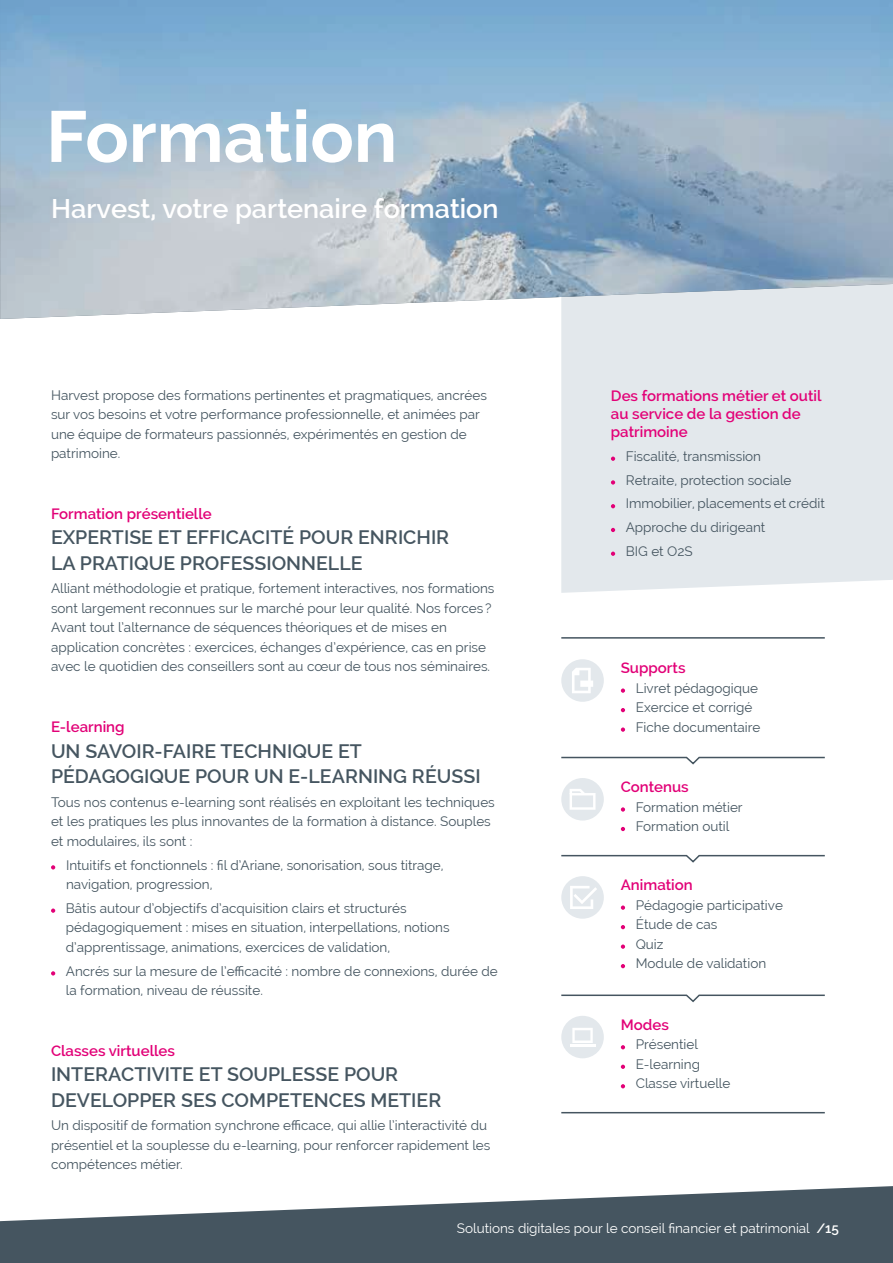
<style>
.page{position:relative;width:893px;height:1263px;background:#fff}
.page>*{position:absolute;margin:0;border:0;box-sizing:border-box;transform-origin:0 0}
.t1{font:700 72px "Raleway";color:#fff}
.t2{font:600 27px "Raleway";color:#fff}
.t3{font:600 19.5px/25.5px "Raleway";color:#455560}
.t4{font:600 15px/18px "Raleway";color:#e20177}
.t5{font:13.5px/19.5px "Raleway";color:#455560}
.t6{font:13.5px "Raleway";color:#fff}
.s1{font-weight:600}
</style>
<div class="page">
<svg style="left:0;top:1186px;width:893px;height:77px;fill:#455560"></svg>
<div style="left:561px;top:319px;width:332px;height:274px;background:#e3e8ec"></div>
<div style="left:561px;top:1016px;width:43px;height:42px;background:#e3e8ec;border-radius:50%"></div>
<div style="left:561px;top:876px;width:43px;height:43px;background:#e3e8ec;border-radius:50%"></div>
<div style="left:561px;top:778px;width:43px;height:42px;background:#e3e8ec;border-radius:50%"></div>
<div style="left:561px;top:659px;width:43px;height:43px;background:#e3e8ec;border-radius:50%"></div>
<svg style="left:572px;top:668px;width:21px;height:25px"></svg>
<svg style="left:570px;top:886px;width:27px;height:23px"></svg>
<svg style="left:570px;top:789px;width:25px;height:21px"></svg>
<svg style="left:572px;top:1028px;width:21px;height:15px"></svg>
<hr style="left:570px;top:1044px;width:25px;height:2px;background:#fff">
<img style="left:1px;top:0;width:892px;height:319px">
<hr style="left:0;top:0;width:1px;height:319px;background:#455560">
<svg style="left:51px;top:865px;width:4px;height:4px"></svg>
<svg style="left:51px;top:908px;width:4px;height:5px"></svg>
<svg style="left:51px;top:971px;width:4px;height:4px"></svg>
<svg style="left:621px;top:688px;width:4px;height:5px"></svg>
<svg style="left:621px;top:708px;width:4px;height:4px"></svg>
<svg style="left:621px;top:727px;width:4px;height:5px"></svg>
<svg style="left:621px;top:807px;width:4px;height:5px"></svg>
<svg style="left:621px;top:827px;width:4px;height:4px"></svg>
<svg style="left:621px;top:905px;width:4px;height:5px"></svg>
<svg style="left:621px;top:925px;width:4px;height:4px"></svg>
<svg style="left:621px;top:944px;width:4px;height:5px"></svg>
<svg style="left:621px;top:964px;width:4px;height:4px"></svg>
<svg style="left:621px;top:1045px;width:4px;height:4px"></svg>
<svg style="left:621px;top:1065px;width:4px;height:4px"></svg>
<svg style="left:621px;top:1084px;width:4px;height:4px"></svg>
<svg style="left:561px;top:756px;width:264px;height:9px"></svg>
<hr style="left:561px;top:637px;width:264px;height:2px;background:#455560">
<hr style="left:561px;top:1112px;width:264px;height:1px;background:#455560">
<svg style="left:561px;top:854px;width:264px;height:9px"></svg>
<svg style="left:561px;top:994px;width:264px;height:9px"></svg>
<svg style="left:611px;top:457px;width:4px;height:4px"></svg>
<svg style="left:611px;top:480px;width:4px;height:5px"></svg>
<svg style="left:611px;top:504px;width:4px;height:4px"></svg>
<svg style="left:611px;top:528px;width:4px;height:4px"></svg>
<svg style="left:611px;top:552px;width:4px;height:4px"></svg>
<h1 class="t1" style="left:46px;top:95px;width:353px">Formation</h1>
<h2 class="t2" style="left:51px;top:193px;width:449px">Harvest, votre partenaire formation</h2>
<p class="t5" style="left:51px;top:385px;width:437px">Harvest propose des formations pertinentes et pragmatiques, ancrées sur vos besoins et votre performance professionnelle, et animées par une équipe de formateurs passionnés, expérimentés en gestion de patrimoine.</p>
<p class="t4" style="left:51px;top:504px;width:162px">Formation présentielle</p>
<h3 class="t3" style="left:51px;top:525px;width:400px">EXPERTISE ET EFFICACITÉ POUR ENRICHIR<br>LA PRATIQUE PROFESSIONNELLE</h3>
<p class="t5" style="left:51px;top:579px;width:445px">Alliant méthodologie et pratique, fortement interactives, nos formations sont largement reconnues sur le marché pour leur qualité. Nos forces ?<br>Avant tout l’alternance de séquences théoriques et de mises en application concrètes : exercices, échanges d’expérience, cas en prise avec le quotidien des conseillers sont au cœur de tous nos séminaires.</p>
<p class="t4" style="left:51px;top:718px;width:75px">E-learning</p>
<h3 class="t3" style="left:51px;top:738px;width:431px">UN SAVOIR-FAIRE TECHNIQUE ET<br>PÉDAGOGIQUE POUR UN E-LEARNING RÉUSSI</h3>
<p class="t5" style="left:51px;top:792px;width:445px">Tous nos contenus e-learning sont réalisés en exploitant les techniques et les pratiques les plus innovantes de la formation à distance. Souples et modulaires, ils sont :</p>
<p class="t5" style="left:66px;top:855px;width:379px">Intuitifs et fonctionnels : fil d’Ariane, sonorisation, sous titrage, navigation, progression,</p>
<p class="t5" style="left:66px;top:898px;width:385px">Bâtis autour d’objectifs d’acquisition clairs et structurés pédagogiquement : mises en situation, interpellations, notions d’apprentissage, animations, exercices de validation,</p>
<p class="t5" style="left:66px;top:961px;width:433px">Ancrés sur la mesure de l’efficacité : nombre de connexions, durée de la formation, niveau de réussite.</p>
<p class="t4" style="left:51px;top:1041px;width:126px">Classes virtuelles</p>
<h3 class="t3" style="left:51px;top:1061px;width:392px">INTERACTIVITE ET SOUPLESSE POUR<br>DEVELOPPER SES COMPETENCES METIER</h3>
<p class="t5" style="left:51px;top:1116px;width:441px">Un dispositif de formation synchrone efficace, qui allie l’interactivité du présentiel et la souplesse du e-learning, pour renforcer rapidement les compétences métier.</p>
<p class="t4" style="left:611px;top:387px;width:212px">Des formations métier et outil au service de la gestion de patrimoine</p>
<p class="t5" style="left:626px;top:444px;width:201px;line-height:23.7px">Fiscalité, transmission<br>Retraite, protection sociale<br>Immobilier, placements et crédit<br>Approche du dirigeant<br>BIG et O2S</p>
<p class="t4" style="left:621px;top:659px;width:66px">Supports</p>
<p class="t5" style="left:636px;top:678px;width:126px">Livret pédagogique<br>Exercice et corrigé<br>Fiche documentaire</p>
<p class="t4" style="left:621px;top:778px;width:69px">Contenus</p>
<p class="t5" style="left:636px;top:797px;width:108px">Formation métier<br>Formation outil</p>
<p class="t4" style="left:621px;top:876px;width:73px">Animation</p>
<p class="t5" style="left:636px;top:895px;width:149px">Pédagogie participative<br>Étude de cas<br>Quiz<br>Module de validation</p>
<p class="t4" style="left:621px;top:1016px;width:50px">Modes</p>
<p class="t5" style="left:636px;top:1035px;width:96px">Présentiel<br>E-learning<br>Classe virtuelle</p>
<p class="t6" style="left:457px;top:1220px;width:384px">Solutions digitales pour le conseil financier et patrimonial <span class="s1">/15</span></p>
</div>
